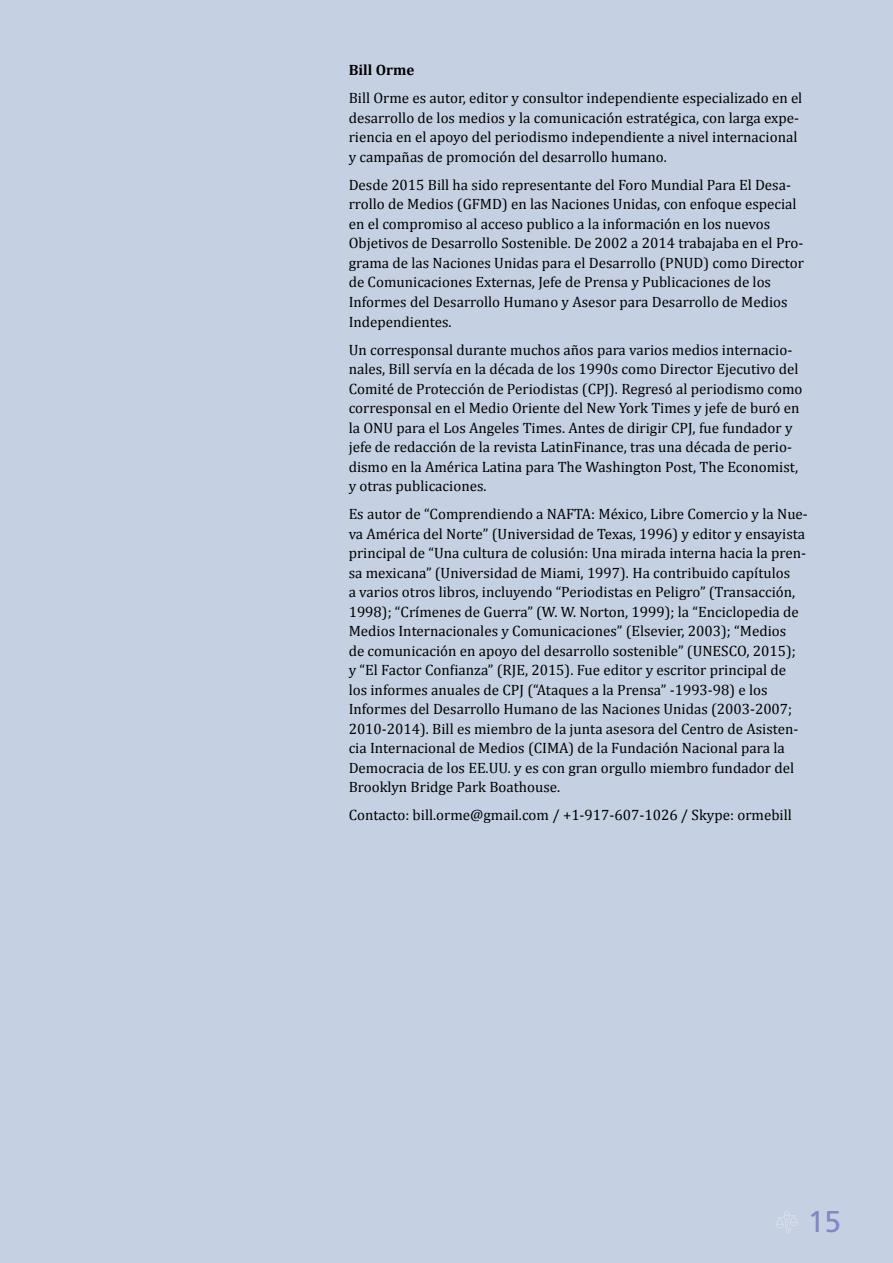
<style>
.page{position:relative;width:893px;height:1263px;background:#c5d1e2}
.page>*{position:absolute;margin:0;border:0;box-sizing:border-box;transform-origin:0 0}
.t1{font:30px "Frutiger LT Std";color:#8685c6}
.t2{font:15px/19.5px "Cambria";color:#000}
.t3{font:700 15px "Cambria";color:#000}
</style>
<div class="page">
<svg style="left:776px;top:1211px;width:21px;height:22px"></svg>
<p class="t3" style="left:349px;top:60px;width:67px">Bill Orme</p>
<p class="t2" style="left:349px;top:89px;width:455px">Bill Orme es autor, editor y consultor independiente especializado en el desarrollo de los medios y la comunicación estratégica, con larga expe&shy;riencia en el apoyo del periodismo independiente a nivel internacional y campañas de promoción del desarrollo humano.</p>
<p class="t2" style="left:349px;top:175px;width:457px">Desde 2015 Bill ha sido representante del Foro Mundial Para El Desa&shy;rrollo de Medios (GFMD) en las Naciones Unidas, con enfoque especial en el compromiso al acceso publico a la información en los nuevos Objetivos de Desarrollo Sostenible. De 2002 a 2014 trabajaba en el Pro&shy;grama de las Naciones Unidas para el Desarrollo (PNUD) como Director de Comunicaciones Externas, Jefe de Prensa y Publicaciones de los Informes del Desarrollo Humano y Asesor para Desarrollo de Medios Independientes.</p>
<p class="t2" style="left:349px;top:340px;width:455px">Un corresponsal durante muchos años para varios medios internacio&shy;nales, Bill servía en la década de los 1990s como Director Ejecutivo del Comité de Protección de Periodistas (CPJ). Regresó al periodismo como corresponsal en el Medio Oriente del New York Times y jefe de buró en la ONU para el Los Angeles Times. Antes de dirigir CPJ, fue fundador y jefe de redacción de la revista LatinFinance, tras una década de perio&shy;dismo en la América Latina para The Washington Post, The Economist, y otras publicaciones.</p>
<p class="t2" style="left:349px;top:504px;width:461px">Es autor de “Comprendiendo a NAFTA: México, Libre Comercio y la Nue&shy;va América del Norte” (Universidad de Texas, 1996) y editor y ensayista principal de “Una cultura de colusión: Una mirada interna hacia la pren&shy;sa mexicana” (Universidad de Miami, 1997). Ha contribuido capítulos<br>a varios otros libros, incluyendo “Periodistas en Peligro” (Transacción, 1998); “Crímenes de Guerra” (W. W. Norton, 1999); la “Enciclopedia de Medios Internacionales y Comunicaciones” (Elsevier, 2003); “Medios<br>de comunicación en apoyo del desarrollo sostenible” (UNESCO, 2015);<br>y “El Factor Confianza” (RJE, 2015). Fue editor y escritor principal de los informes anuales de CPJ (“Ataques a la Prensa” -1993-98) e los Informes del Desarrollo Humano de las Naciones Unidas (2003-2007; 2010-2014). Bill es miembro de la junta asesora del Centro de Asisten&shy;cia Internacional de Medios (CIMA) de la Fundación Nacional para la Democracia de los EE.UU. y es con gran orgullo miembro fundador del Brooklyn Bridge Park Boathouse.</p>
<p class="t2" style="left:349px;top:805px;width:445px">Contacto: bill.orme@gmail.com / +1-917-607-1026 / Skype: ormebill</p>
<h1 class="t1" style="left:808px;top:1204px;width:35px">15</h1>
</div>
